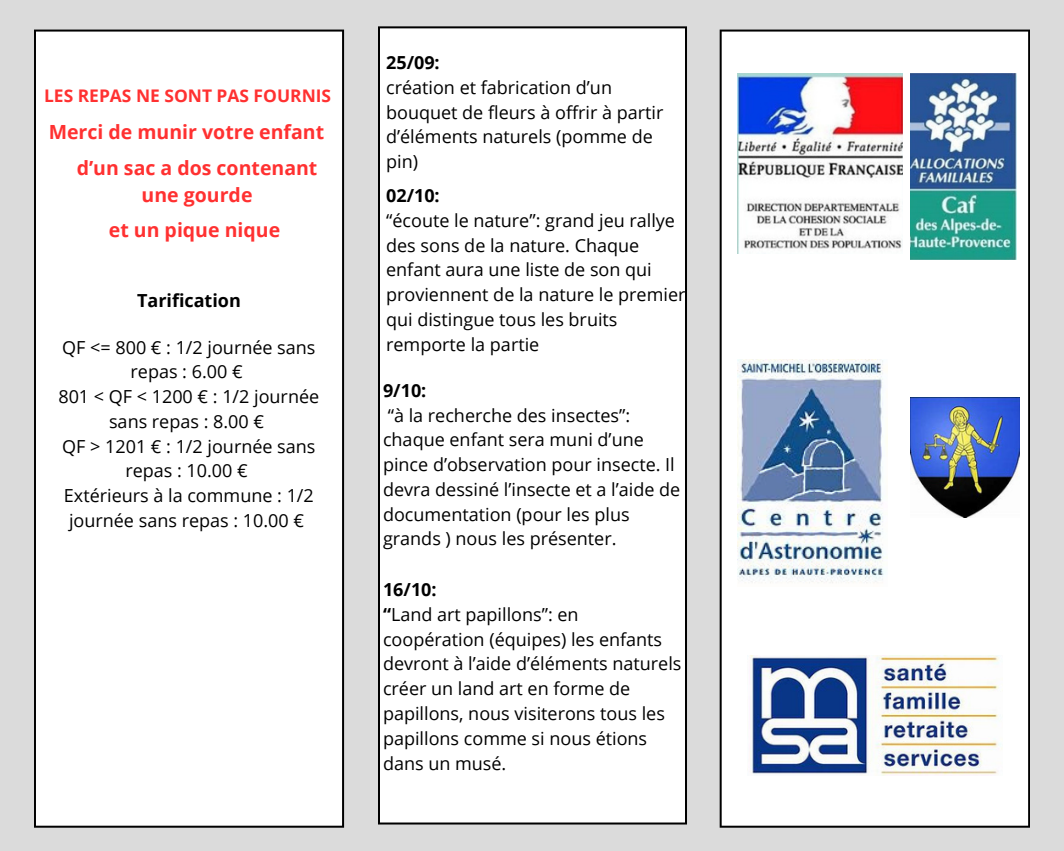
<style>
.page{position:relative;width:1064px;height:851px;background:#fff}
.page>*{position:absolute;margin:0;border:0;box-sizing:border-box;transform-origin:0 0}
.t1{font:700 19.5px/27px "Open Sans";color:#ff3131;text-align:center}
.t2{font:18px/24.8px "Open Sans";color:#000}
.t3{font:700 18px "Open Sans";color:#000}
.t4{font:700 17.4px "Open Sans";color:#ff3131}
.s1{font-weight:700}
</style>
<div class="page">
<div style="left:0;top:0;width:1063px;height:850px;background:#dbdbdb"></div>
<div style="left:719px;top:30px;width:310px;height:797px;background:#fff"></div>
<div style="left:378px;top:26px;width:308px;height:798px;background:#fff"></div>
<div style="left:34px;top:30px;width:310px;height:797px;background:#fff"></div>
<img style="left:910px;top:397px;width:109px;height:120px">
<img style="left:737px;top:73px;width:164px;height:180px">
<img style="left:910px;top:73px;width:106px;height:186px">
<img style="left:737px;top:360px;width:150px;height:226px">
<img style="left:747px;top:656px;width:255px;height:119px">
<h1 class="t4" style="left:44px;top:83px;width:288px">LES REPAS NE SONT PAS FOURNIS</h1>
<h2 class="t1" style="left:49px;top:118px;width:277px">Merci de munir votre enfant</h2>
<h2 class="t1" style="left:77px;top:154px;width:242px">d’un sac a dos contenant une gourde</h2>
<h2 class="t1" style="left:109px;top:216px;width:173px">et un pique nique</h2>
<h2 class="t3" style="left:137px;top:287px;width:105px">Tarification</h2>
<p class="t2" style="left:58px;top:334px;width:262px;text-align:center">QF &lt;= 800 € : 1/2 journée sans repas : 6.00 €<br>801 &lt; QF &lt; 1200 € : 1/2 journée sans repas : 8.00 €<br>QF &gt; 1201 € : 1/2 journée sans repas : 10.00 €<br>Extérieurs à la commune : 1/2 journée sans repas : 10.00 €</p>
<p class="t2" style="left:386px;top:50px;width:279px"><span class="s1">25/09:<br></span>création et fabrication d’un bouquet de fleurs à offrir à partir d’éléments naturels (pomme de pin)</p>
<p class="t2" style="left:386px;top:183px;width:301px"><span class="s1">02/10:<br></span>“écoute le nature”: grand jeu rallye des sons de la nature. Chaque enfant aura une liste de son qui proviennent de la nature le premier qui distingue tous les bruits remporte la partie</p>
<p class="t2" style="left:383px;top:377px;width:299px"><span class="s1">9/10:<br></span>“à la recherche des insectes”: chaque enfant sera muni d’une pince d’observation pour insecte. Il devra dessiné l’insecte et a l’aide de documentation (pour les plus grands ) nous les présenter.</p>
<p class="t2" style="left:383px;top:576px;width:300px"><span class="s1">16/10:<br>“</span>Land art papillons”: en coopération (équipes) les enfants devront à l’aide d’éléments naturels créer un land art en forme de papillons, nous visiterons tous les papillons comme si nous étions dans un musé.</p>
</div>
